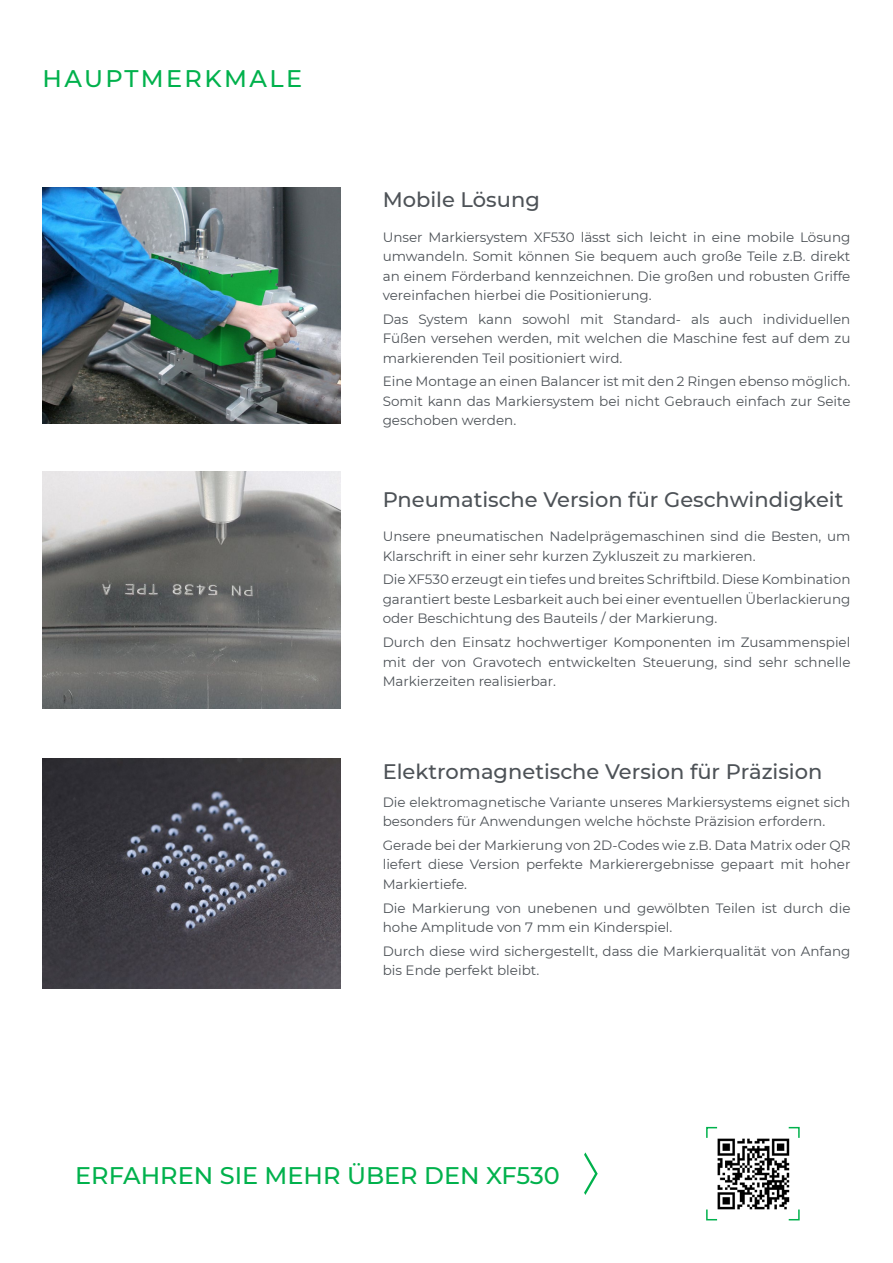
<style>
.page{position:relative;width:893px;height:1263px;background:#fff}
.page>*{position:absolute;margin:0;border:0;box-sizing:border-box;transform-origin:0 0}
.t1{font:500 24px "Montserrat";color:#00b14c}
.t2{font:500 24px "Montserrat";letter-spacing:.1em;color:#00b14c}
.t3{font:500 21px "Montserrat";color:#4d5257}
.t4{font:13.5px/19.5px "Montserrat";color:#4d5257;text-align:justify}
</style>
<div class="page">
<img style="left:43px;top:472px;width:297px;height:236px">
<img style="left:43px;top:187px;width:297px;height:236px">
<img style="left:43px;top:758px;width:297px;height:231px">
<svg style="left:584px;top:1152px;width:14px;height:43px"></svg>
<svg style="left:706px;top:1126px;width:12px;height:12px"></svg>
<svg style="left:706px;top:1209px;width:12px;height:12px"></svg>
<svg style="left:788px;top:1126px;width:12px;height:12px"></svg>
<svg style="left:788px;top:1209px;width:12px;height:12px"></svg>
<img style="left:715px;top:1135px;width:76px;height:77px">
<h1 class="t2" style="left:43px;top:62px;width:261px">HAUPTMERKMALE</h1>
<h2 class="t3" style="left:383px;top:185px;width:159px">Mobile Lösung</h2>
<p class="t4" style="left:383px;top:226px;width:469px">Unser Markiersystem XF530 lässt sich leicht in eine mobile Lösung umwandeln. Somit können Sie bequem auch große Teile z.B. direkt an einem Förderband kennzeichnen. Die großen und robusten Griffe vereinfachen hierbei die Positionierung.</p>
<p class="t4" style="left:383px;top:309px;width:469px">Das System kann sowohl mit Standard- als auch individuellen Füßen versehen werden, mit welchen die Maschine fest auf dem zu markierenden Teil positioniert wird.</p>
<p class="t4" style="left:383px;top:371px;width:469px">Eine Montage an einen Balancer ist mit den 2 Ringen ebenso möglich.<br>Somit kann das Markiersystem bei nicht Gebrauch einfach zur Seite geschoben werden.</p>
<h2 class="t3" style="left:383px;top:485px;width:462px">Pneumatische Version für Geschwindigkeit</h2>
<p class="t4" style="left:383px;top:526px;width:469px">Unsere pneumatischen Nadelprägemaschinen sind die Besten, um<br>Klarschrift in einer sehr kurzen Zykluszeit zu markieren.</p>
<p class="t4" style="left:383px;top:569px;width:469px">Die XF530 erzeugt ein tiefes und breites Schriftbild. Diese Kombination garantiert beste Lesbarkeit auch bei einer eventuellen Überlackierung oder Beschichtung des Bauteils / der Markierung.</p>
<p class="t4" style="left:383px;top:632px;width:469px">Durch den Einsatz hochwertiger Komponenten im Zusammenspiel mit der von Gravotech entwickelten Steuerung, sind sehr schnelle Markierzeiten realisierbar.</p>
<h2 class="t3" style="left:383px;top:756px;width:441px">Elektromagnetische Version für Präzision</h2>
<p class="t4" style="left:383px;top:792px;width:469px">Die elektromagnetische Variante unseres Markiersystems eignet sich besonders für Anwendungen welche höchste Präzision erfordern.</p>
<p class="t4" style="left:383px;top:835px;width:469px">Gerade bei der Markierung von 2D-Codes wie z.B. Data Matrix oder QR liefert diese Version perfekte Markierergebnisse gepaart mit hoher Markiertiefe.</p>
<p class="t4" style="left:383px;top:898px;width:469px">Die Markierung von unebenen und gewölbten Teilen ist durch die hohe Amplitude von 7 mm ein Kinderspiel.</p>
<p class="t4" style="left:383px;top:941px;width:469px">Durch diese wird sichergestellt, dass die Markierqualität von Anfang bis Ende perfekt bleibt.</p>
<h1 class="t1" style="left:75px;top:1159px;width:486px">ERFAHREN SIE MEHR ÜBER DEN XF530</h1>
</div>
